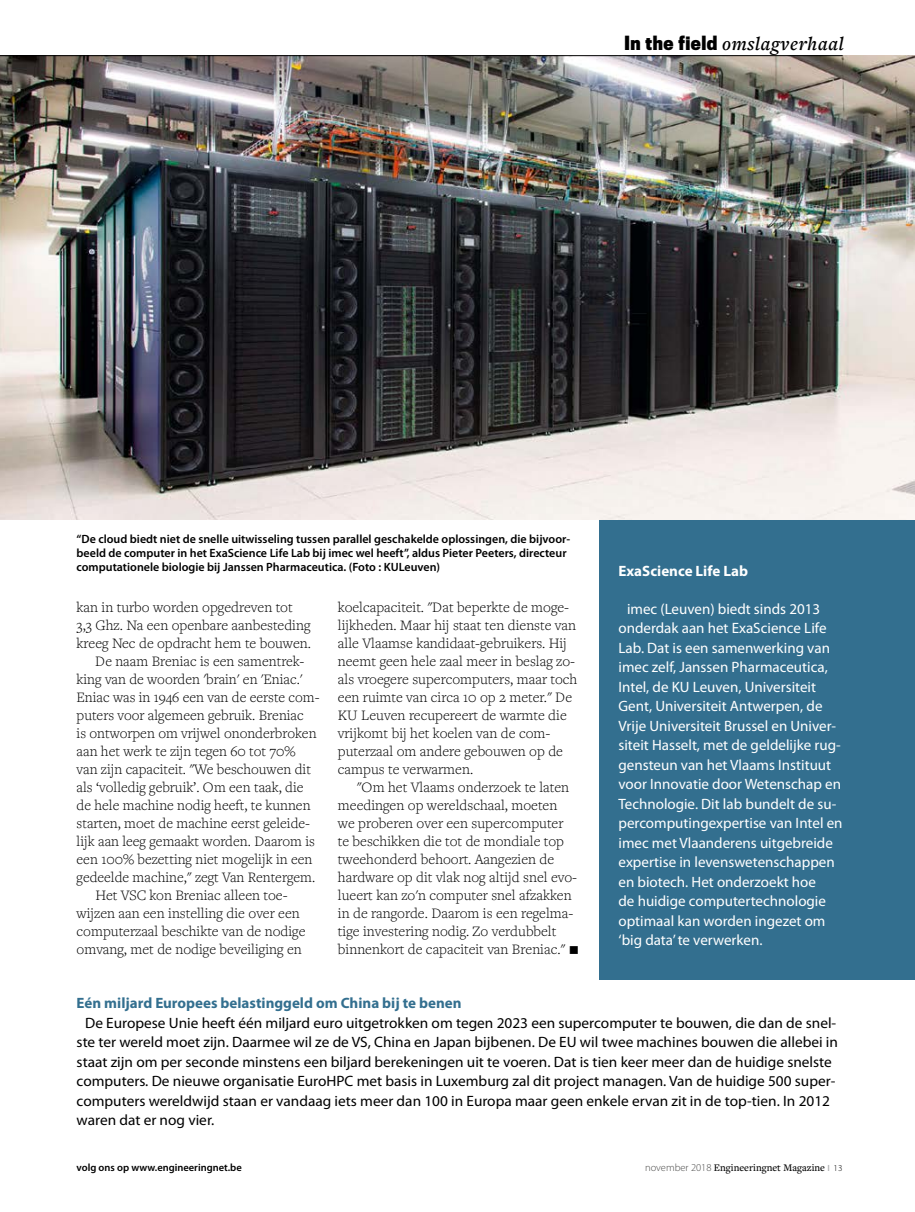
<style>
.page{position:relative;width:915px;height:1212px;background:#fff}
.page>*{position:absolute;margin:0;border:0;box-sizing:border-box;transform-origin:0 0}
.t1{font:italic 600 19.5px "Freight Text Pro";letter-spacing:.03em;color:#000}
.t2{font:300 15px/18px "Freight Text Pro";color:#000}
.t3{font:15px/19.5px "Myriad Pro";color:#fff}
.t4{font:15px/19.5px "Myriad Pro";color:#000}
.t5{font:700 15px "Myriad Pro";color:#336f8f}
.t6{font:700 15px "Myriad Pro";color:#fff}
.t7{font:600 12px/14.4px "Myriad Pro";color:#000}
.t8{font:500 10.5px "Freight Text Pro";color:#000}
.t9{font:600 10.5px "Myriad Pro";color:#000}
.s1{font-family:"Titling Gothic FB Cond";font-weight:700;font-style:normal;font-size:18px}
.s2{font-family:"Myriad Pro";font-weight:300;color:#494948}
.s3{font-family:"Myriad Pro";font-weight:600;font-size:9px;color:#b1b2b3}
.s4{font-family:"Myriad Pro";font-weight:300;font-size:9px}
</style>
<div class="page">
<img style="left:0;top:55px;width:914px;height:465px">
<div style="left:599px;top:520px;width:315px;height:459px;background:#336f8f"></div>
<hr style="left:0;top:55px;width:842px;height:1px;background:#000">
<h1 class="t1" style="left:624px;top:31px;width:221px"><span class="s1">In the field</span> omslagverhaal</h1>
<p class="t7" style="left:77px;top:532px;width:495px">“De cloud biedt niet de snelle uitwisseling tussen parallel geschakelde oplossingen, die bijvoor&shy;beeld de computer in het ExaScience Life Lab bij imec wel heeft”, aldus Pieter Peeters, directeur computationele biologie bij Janssen Pharmaceutica. (Foto : KULeuven)</p>
<p class="t2" style="left:77px;top:598px;width:217px">kan in turbo worden opgedreven tot</p>
<p class="t2" style="left:77px;top:616px;width:235px">3,3 Ghz. Na een openbare aanbesteding</p>
<p class="t2" style="left:77px;top:634px;width:236px">kreeg Nec de opdracht hem te bouwen.</p>
<p class="t2" style="left:95px;top:652px;width:210px">De naam Breniac is een samentrek-</p>
<p class="t2" style="left:77px;top:670px;width:227px">king van de woorden 'brain' en 'Eniac.'</p>
<p class="t2" style="left:77px;top:688px;width:244px">Eniac was in 1946 een van de eerste com-</p>
<p class="t2" style="left:77px;top:706px;width:229px">puters voor algemeen gebruik. Breniac</p>
<p class="t2" style="left:77px;top:724px;width:241px">is ontworpen om vrijwel ononderbroken</p>
<p class="t2" style="left:77px;top:742px;width:220px">aan het werk te zijn tegen 60 tot 70%</p>
<p class="t2" style="left:77px;top:760px;width:236px">van zijn capaciteit. "We beschouwen dit</p>
<p class="t2" style="left:77px;top:778px;width:228px">als ‘volledig gebruik’. Om een taak, die</p>
<p class="t2" style="left:77px;top:796px;width:235px">de hele machine nodig heeft, te kunnen</p>
<p class="t2" style="left:77px;top:814px;width:235px">starten, moet de machine eerst geleide-</p>
<p class="t2" style="left:77px;top:832px;width:240px">lijk aan leeg gemaakt worden. Daarom is</p>
<p class="t2" style="left:77px;top:850px;width:237px">een 100% bezetting niet mogelijk in een</p>
<p class="t2" style="left:77px;top:868px;width:240px">gedeelde machine," zegt Van Rentergem.</p>
<p class="t2" style="left:95px;top:886px;width:194px">Het VSC kon Breniac alleen toe-</p>
<p class="t2" style="left:77px;top:904px;width:225px">wijzen aan een instelling die over een</p>
<p class="t2" style="left:77px;top:922px;width:230px">computerzaal beschikte van de nodige</p>
<p class="t2" style="left:77px;top:940px;width:227px">omvang, met de nodige beveiliging en</p>
<p class="t2" style="left:338px;top:598px;width:241px">koelcapaciteit. "Dat beperkte de moge&shy;lijkheden. Maar hij staat ten dienste van alle Vlaamse kandidaat-gebruikers. Hij neemt geen hele zaal meer in beslag zo&shy;als vroegere supercomputers, maar toch een ruimte van circa 10 op 2 meter." De KU Leuven recupereert de warmte die vrijkomt bij het koelen van de com&shy;puterzaal om andere gebouwen op de campus te verwarmen.</p>
<p class="t2" style="left:338px;top:778px;width:242px;text-indent:19px">"Om het Vlaams onderzoek te laten meedingen op wereldschaal, moeten<br>we proberen over een supercomputer<br>te beschikken die tot de mondiale top tweehonderd behoort. Aangezien de hardware op dit vlak nog altijd snel evo&shy;lueert kan zo'n computer snel afzakken in de rangorde. Daarom is een regelma&shy;tige investering nodig. Zo verdubbelt binnenkort de capaciteit van Breniac." ■</p>
<p class="t6" style="left:618px;top:563px;width:131px">ExaScience Life Lab</p>
<p class="t3" style="left:618px;top:599px;width:225px;text-indent:9px">imec (Leuven) biedt sinds 2013 onderdak aan het ExaScience Life Lab. Dat is een samenwerking van imec zelf, Janssen Pharmaceutica, Intel, de KU Leuven, Universiteit Gent, Universiteit Antwerpen, de Vrije Universiteit Brussel en Univer&shy;siteit Hasselt, met de geldelijke rug&shy;gensteun van het Vlaams Instituut voor Innovatie door Wetenschap en Technologie. Dit lab bundelt de su&shy;percomputingexpertise van Intel en imec met Vlaanderens uitgebreide expertise in levenswetenschappen en biotech. Het onderzoekt hoe<br>de huidige computertechnologie optimaal kan worden ingezet om ‘big data’ te verwerken.</p>
<p class="t5" style="left:77px;top:995px;width:386px">Eén miljard Europees belastinggeld om China bij te benen</p>
<p class="t4" style="left:77px;top:1013px;width:762px;text-indent:9px">De Europese Unie heeft één miljard euro uitgetrokken om tegen 2023 een supercomputer te bouwen, die dan de snel&shy;ste ter wereld moet zijn. Daarmee wil ze de VS, China en Japan bijbenen. De EU wil twee machines bouwen die allebei in staat zijn om per seconde minstens een biljard berekeningen uit te voeren. Dat is tien keer meer dan de huidige snelste computers. De nieuwe organisatie EuroHPC met basis in Luxemburg zal dit project managen. Van de huidige 500 super&shy;computers wereldwijd staan er vandaag iets meer dan 100 in Europa maar geen enkele ervan zit in de top-tien. In 2012 waren dat er nog vier.</p>
<p class="t9" style="left:77px;top:1161px;width:167px">volg ons op www.engineeringnet.be</p>
<p class="t8" style="left:645px;top:1161px;width:199px"><span class="s2">november 2018</span> Engineeringnet Magazine <span class="s3">I</span> <span class="s4">13</span></p>
</div>
